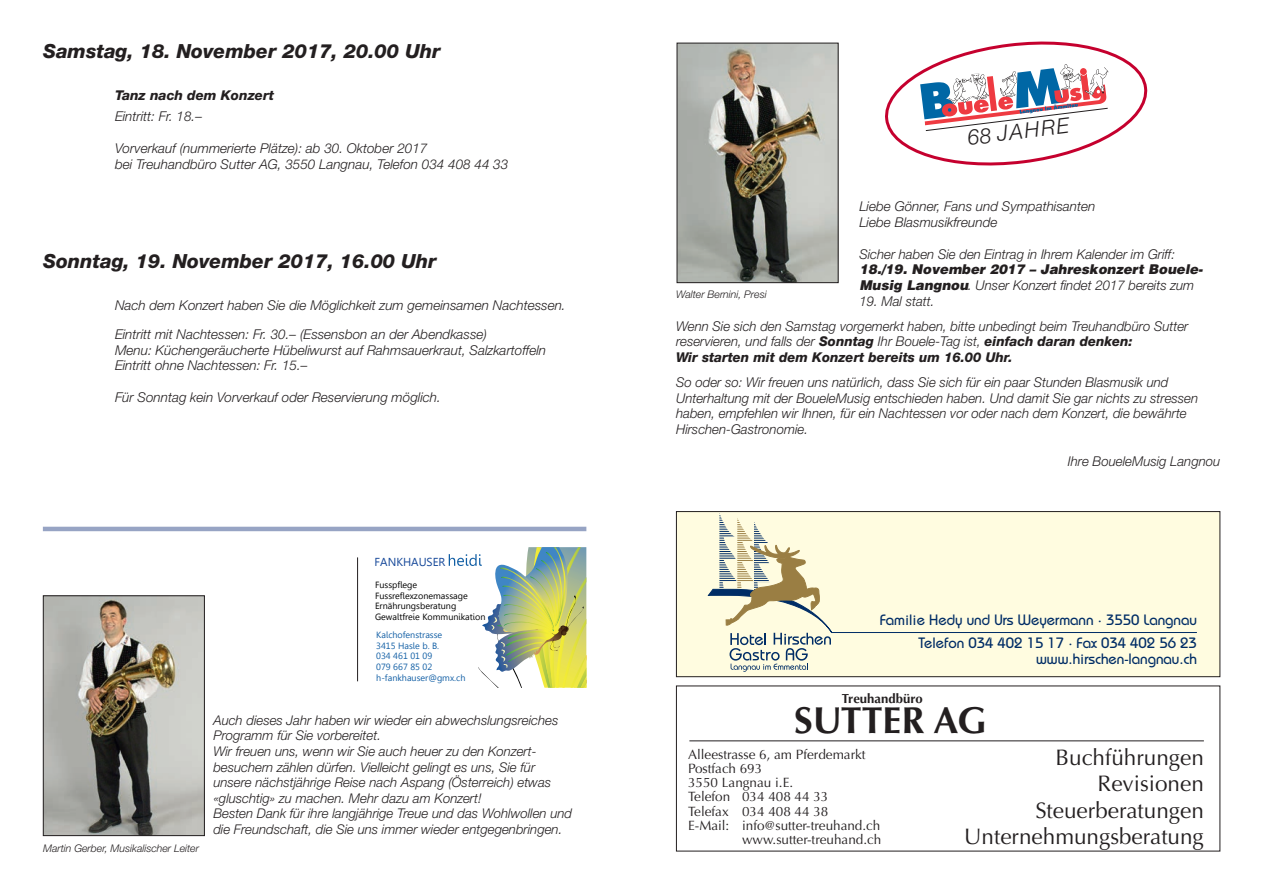
<style>
.page{position:relative;width:1263px;height:894px;background:#fff}
.page>*{position:absolute;margin:0;border:0;box-sizing:border-box;transform-origin:0 0}
.t1{font:700 37.5px "Optima";color:#231f20}
.t2{font:22.5px "Optima";color:#231f20}
.t3{font:italic 300 21.3px "Helvetica Neue";color:#231f20}
.t4{font:italic 800 19.5px "Helvetica Neue";color:#231f20}
.t5{font:500 15px "Bauhaus";color:#002d66}
.t6{font:italic 300 13.5px/15.8px "Helvetica Neue";color:#231f20}
.t7{font:13.5px "Optima";color:#231f20}
.t8{font:italic 800 13.5px "Helvetica Neue";color:#231f20}
.t9{font:italic 300 13.35px/15.6px "Helvetica Neue";color:#231f20}
.t10{font:700 13.2px "Optima";color:#231f20}
.t11{font:12.9px "Leelawadee";color:#164899}
.t12{font:11.55px "Leelawadee";color:#164899}
.t13{font:italic 300 10.5px "Helvetica Neue";color:#231f20}
.t14{font:9px/10.8px "Leelawadee";color:#000}
.t15{font:9px/10.8px "Leelawadee";color:#125fa5}
.s1{font-family:"Helvetica";font-weight:900}
.s2{font-weight:800}
</style>
<div class="page">
<div style="left:676px;top:511px;width:544px;height:165px;background:#fffce0"></div>
<svg style="left:707px;top:513px;width:125px;height:159px"></svg>
<div style="left:676px;top:511px;width:544px;height:166px;border:1px solid #231f20"></div>
<hr style="left:831px;top:632px;width:366px;height:1px;background:#002d66">
<img style="left:679px;top:45px;width:157px;height:236px">
<img style="left:45px;top:597px;width:158px;height:237px">
<div style="left:43px;top:595px;width:162px;height:241px;border:1px solid #231f20"></div>
<hr style="left:43px;top:527px;width:543px;height:4px;background:#97a4c4">
<svg style="left:885px;top:41px;width:263px;height:125px"></svg>
<hr style="left:689px;top:740px;width:515px;height:1px;background:#231f20">
<svg style="left:449px;top:547px;width:138px;height:140px"></svg>
<hr style="left:357px;top:557px;width:1px;height:124px;background:#231f20">
<p class="t4" style="left:43px;top:40px;width:399px">Samstag, 18. November 2017, 20.00 Uhr</p>
<p class="t8" style="left:115px;top:88px;width:161px">Tanz nach dem Konzert</p>
<p class="t6" style="left:115px;top:109px;width:89px">Eintritt: Fr. 18.–</p>
<p class="t6" style="left:115px;top:140px;width:314px">Vorverkauf (nummerierte Plätze): ab 30. Oktober 2017</p>
<p class="t6" style="left:115px;top:156px;width:395px">bei Treuhandbüro Sutter AG, 3550 Langnau, Telefon 034 408 44 33</p>
<p class="t4" style="left:43px;top:250px;width:395px">Sonntag, 19. November 2017, 16.00 Uhr</p>
<p class="t6" style="left:115px;top:291px;width:452px;line-height:28.5px">Nach dem Konzert haben Sie die Möglichkeit zum gemeinsamen Nachtessen.<br>Eintritt mit Nachtessen: Fr. 30.– (Essensbon an der Abendkasse)</p>
<p class="t6" style="left:115px;top:342px;width:433px">Menu: Küchengeräucherte Hübeliwurst auf Rahmsauerkraut, Salzkartoffeln</p>
<p class="t6" style="left:115px;top:358px;width:194px">Eintritt ohne Nachtessen: Fr. 15.–</p>
<p class="t6" style="left:115px;top:389px;width:327px">Für Sonntag kein Vorverkauf oder Reservierung möglich.</p>
<p class="t11" style="left:363px;top:554px;width:81px">FANKHAUSER</p>
<p class="t12" style="left:375px;top:555px;width:72px">FANKHAUSER</p>
<p class="t14" style="left:375px;top:579px;width:112px">Fusspflege<br>Fussreflexzonemassage<br>Ernährungsberatung<br>Gewaltfreie Kommunikation</p>
<p class="t15" style="left:376px;top:629px;width:91px">Kalchofenstrasse<br>3415 Hasle b. B.<br>034 461 01 09<br>079 667 85 02 h-fankhauser@gmx.ch</p>
<p class="t13" style="left:43px;top:842px;width:157px">Martin Gerber, Musikalischer Leiter</p>
<p class="t9" style="left:213px;top:712px;width:347px">Auch dieses Jahr haben wir wieder ein abwechslungsreiches<br>Programm für Sie vorbereitet.</p>
<p class="t9" style="left:213px;top:743px;width:325px">Wir freuen uns, wenn wir Sie auch heuer zu den Konzert&shy;besuchern zählen dürfen. Vielleicht gelingt es uns, Sie für</p>
<p class="t9" style="left:213px;top:774px;width:340px">unsere nächstjährige Reise nach Aspang (Österreich) etwas «gluschtig» zu machen. Mehr dazu am Konzert!</p>
<p class="t9" style="left:213px;top:805px;width:360px">Besten Dank für ihre langjährige Treue und das Wohlwollen und die Freundschaft, die Sie uns immer wieder entgegenbringen.</p>
<p class="t3" style="left:966px;top:125px;width:103px;rotate:-7deg">68 JAHRE</p>
<p class="t6" style="left:859px;top:198px;width:238px">Liebe Gönner, Fans und Sympathisanten</p>
<p class="t6" style="left:859px;top:214px;width:140px">Liebe Blasmusikfreunde</p>
<p class="t6" style="left:859px;top:246px;width:345px">Sicher haben Sie den Eintrag in Ihrem Kalender im Griff:<br><span class="s1">18./19. November 2017 – Jahreskonzert Bouele-<br>Musig Langnou</span>. Unser Konzert findet 2017 bereits zum</p>
<p class="t6" style="left:859px;top:293px;width:76px">19. Mal statt.</p>
<p class="t6" style="left:676px;top:318px;width:514px">Wenn Sie sich den Samstag vorgemerkt haben, bitte unbedingt beim Treuhandbüro Sutter reservieren, und falls der <span class="s2">Sonntag</span> Ihr Bouele-Tag ist, <span class="s2">einfach daran denken:<br>Wir starten mit dem Konzert bereits um 16.00 Uhr.</span></p>
<p class="t6" style="left:676px;top:374px;width:524px">So oder so: Wir freuen uns natürlich, dass Sie sich für ein paar Stunden Blasmusik und Unterhaltung mit der BoueleMusig entschieden haben. Und damit Sie gar nichts zu stressen haben, empfehlen wir Ihnen, für ein Nachtessen vor oder nach dem Konzert, die bewährte Hirschen-Gastronomie.</p>
<p class="t6" style="left:1068px;top:453px;width:154px">Ihre BoueleMusig Langnou</p>
<p class="t13" style="left:676px;top:288px;width:92px">Walter Bernini, Presi</p>
<p class="t5" style="left:880px;top:611px;width:318px">Familie Hedy und Urs Weyermann · 3550 Langnau</p>
<p class="t5" style="left:918px;top:633px;width:280px">Telefon 034 402 15 17 · Fax 034 402 56 23</p>
<p class="t5" style="left:1036px;top:650px;width:162px">www.hirschen-langnau.ch</p>
<p class="t10" style="left:842px;top:691px;width:82px">Treuhandbüro</p>
<p class="t1" style="left:794px;top:698px;width:194px">SUTTER AG</p>
<p class="t7" style="left:688px;top:746px;width:179px">Alleestrasse 6, am Pferdemarkt</p>
<p class="t7" style="left:688px;top:760px;width:76px">Postfach 693</p>
<p class="t7" style="left:688px;top:774px;width:107px">3550 Langnau i.E.</p>
<p class="t7" style="left:688px;top:789px;width:142px">Telefon 034 408 44 33</p>
<p class="t7" style="left:688px;top:803px;width:142px">Telefax 034 408 44 38</p>
<p class="t7" style="left:688px;top:817px;width:194px">E-Mail: info@sutter-treuhand.ch</p>
<p class="t7" style="left:742px;top:831px;width:141px">www.sutter-treuhand.ch</p>
<p class="t2" style="left:1055px;top:744px;width:150px">Buchführungen</p>
<p class="t2" style="left:1098px;top:771px;width:108px">Revisionen</p>
<p class="t2" style="left:1035px;top:797px;width:170px">Steuerberatungen</p>
<p class="t2" style="left:964px;top:823px;width:241px">Unternehmungsberatung</p>
</div>
